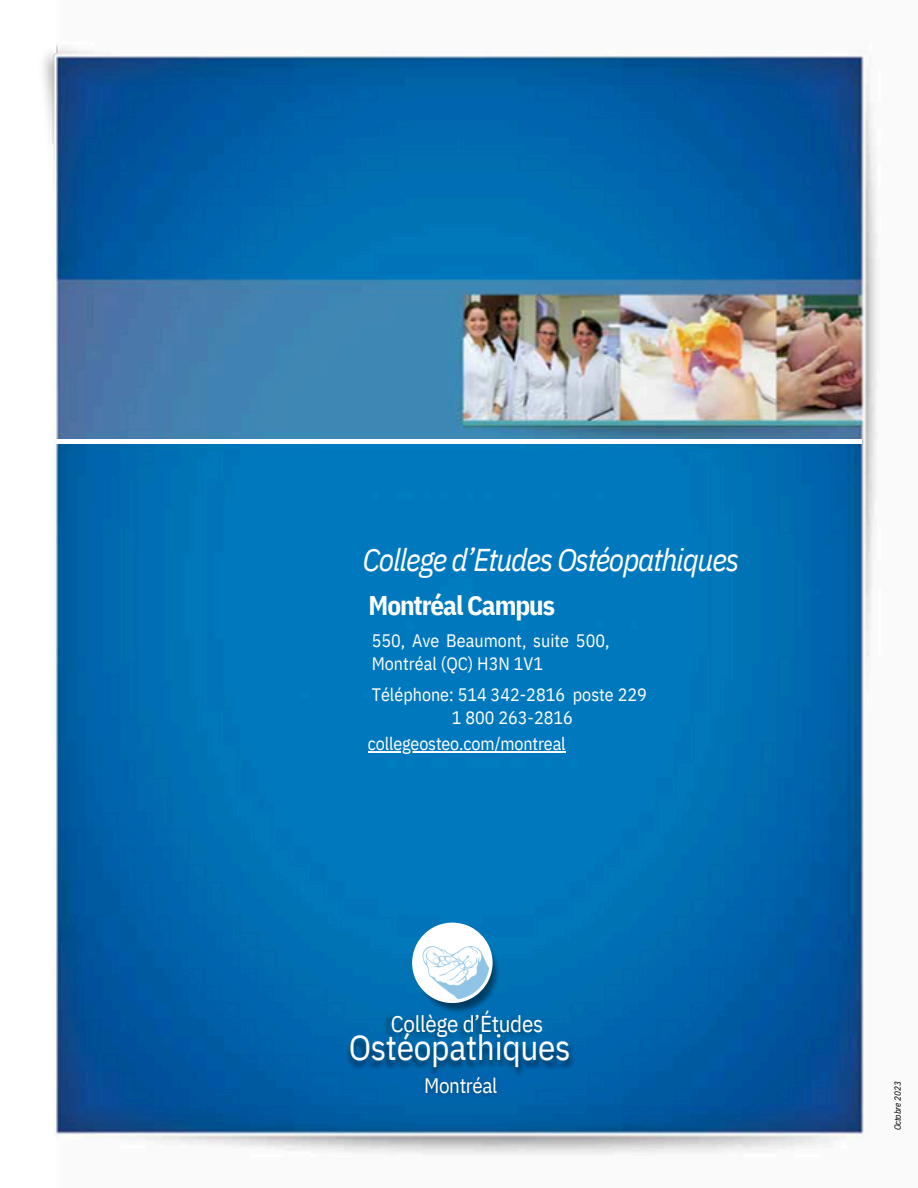
<style>
.page{position:relative;width:918px;height:1188px;background:#fff}
.page>*{position:absolute;margin:0;border:0;box-sizing:border-box;transform-origin:0 0}
.t1{font:35.1px "IBM Plex Sans Cond";letter-spacing:-.01em;color:#fff}
.t2{font:italic 31.5px "IBM Plex Sans Cond";letter-spacing:-.04em;color:#fff}
.t3{font:700 27px "IBM Plex Sans Cond";letter-spacing:-.04em;color:#fff}
.t4{font:22.95px "IBM Plex Sans Cond";letter-spacing:-.015em;color:#fff}
.t5{font:21px "IBM Plex Sans Cond";letter-spacing:-.02em;color:#fff}
.t6{font:18px/22.5px "IBM Plex Sans Cond";color:#fff}
.t7{font:italic 9px "IBM Plex Sans Cond";letter-spacing:-.01em;color:#000}
</style>
<div class="page">
<img style="left:43px;top:44px;width:834px;height:1111px">
<hr style="left:56px;top:440px;width:806px;height:4px;background:#fff">
<img style="left:348px;top:932px;width:228px;height:165px">
<img style="left:408px;top:918px;width:89px;height:89px">
<hr style="left:368px;top:751px;width:198px;height:1px;background:#fff">
<p class="t2" style="left:363px;top:539px;width:378px">College d’Etudes Ostéopathiques</p>
<p class="t3" style="left:369px;top:587px;width:188px">Montréal Campus</p>
<h3 class="t6" style="left:372px;top:629px;width:239px">550, Ave Beaumont, suite 500,<br>Montréal (QC) H3N 1V1</h3>
<h3 class="t6" style="left:372px;top:683px;width:277px;text-align:center">Téléphone: 514 342-2816 poste 229<br>1 800 263-2816</h3>
<p class="t6" style="left:368px;top:732px;width:199px">collegeosteo.com/montreal</p>
<h4 class="t4" style="left:391px;top:1008px;width:154px">Collège d’Études</h4>
<h4 class="t1" style="left:349px;top:1024px;width:223px">Ostéopathiques</h4>
<h4 class="t5" style="left:424px;top:1071px;width:75px">Montréal</h4>
<h1 class="t7" style="left:892px;top:1130px;width:50px;rotate:-90deg">Octobre 2023</h1>
</div>
